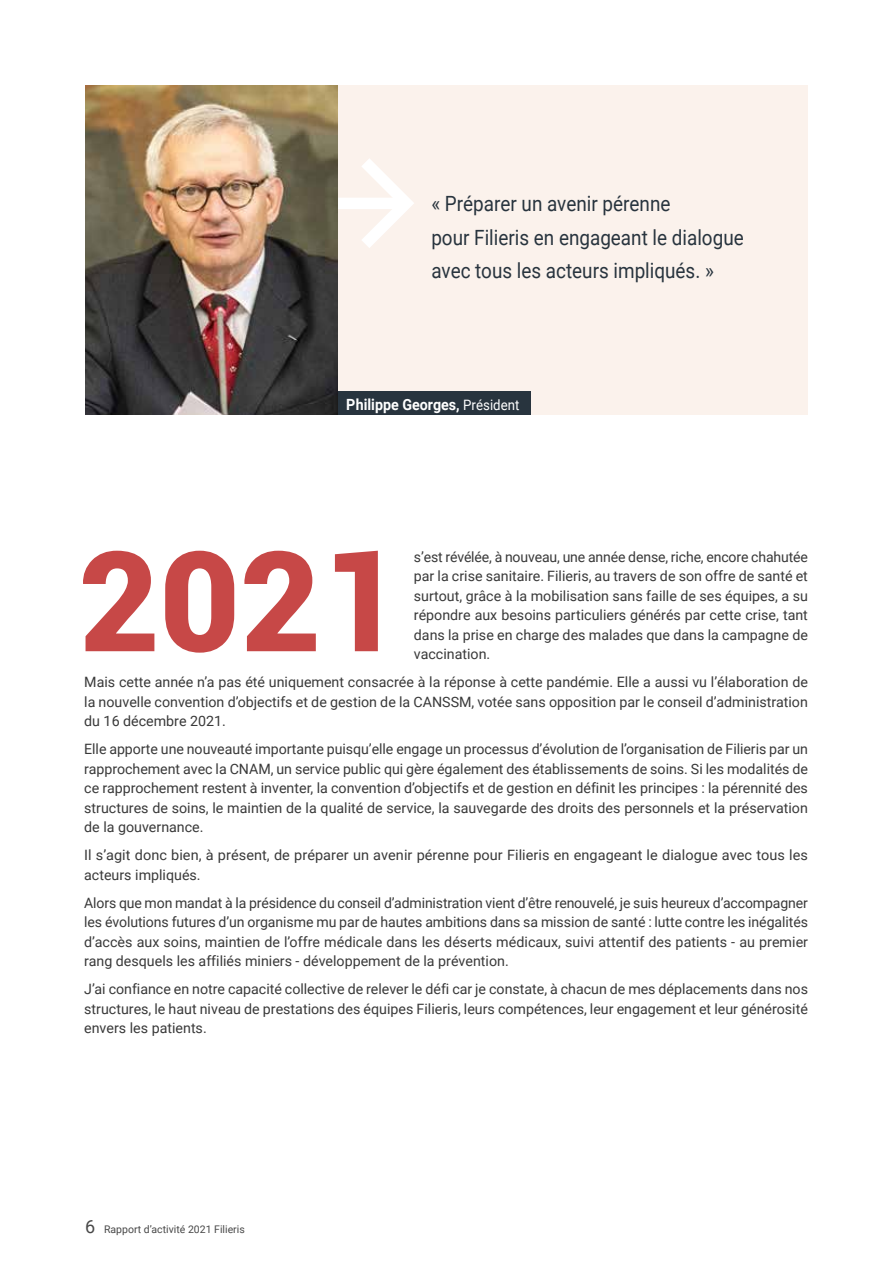
<style>
.page{position:relative;width:893px;height:1263px;background:#fff}
.page>*{position:absolute;margin:0;border:0;box-sizing:border-box;transform-origin:0 0}
.t1{font:900 139.35px "Roboto";color:#c74847}
.t2{font:21px/33.5px "Roboto";color:#28343e;scale:.9 1}
.t3{font:700 15.45px "Roboto";color:#fff;scale:.92 1}
.t4{font:14.25px/19.5px "Roboto";color:#393939;text-align:justify}
.t5{font:10.5px "Roboto";color:#484848}
.s1{font-weight:400;font-size:14.4px}
.s2{font-size:18px}
</style>
<div class="page">
<div style="left:327px;top:85px;width:481px;height:330px;background:#fbf2ec"></div>
<div style="left:331px;top:198px;width:72px;height:11px;background:#fff"></div>
<svg style="left:362px;top:159px;width:52px;height:89px"></svg>
<div style="left:335px;top:391px;width:195px;height:24px;background:#28343e"></div>
<img style="left:85px;top:85px;width:252px;height:330px">
<h2 class="t2" style="left:431px;top:186px;width:349px">« Préparer un avenir pérenne<br>pour Filieris en engageant le dialogue avec tous les acteurs impliqués. »</h2>
<p class="t3" style="left:346px;top:393px;width:190px">Philippe Georges, <span class="s1">Président</span></p>
<h1 class="t1" style="left:79px;top:503px;width:324px">2021</h1>
<p class="t4" style="left:414px;top:546px;width:396px">s’est révélée, à nouveau, une année dense, riche, encore chahutée par la crise sanitaire. Filieris, au travers de son offre de santé et surtout, grâce à la mobilisation sans faille de ses équipes, a su répondre aux besoins particuliers générés par cette crise, tant dans la prise en charge des malades que dans la campagne de vaccination.</p>
<p class="t4" style="left:84px;top:672px;width:725px">Mais cette année n’a pas été uniquement consacrée à la réponse à cette pandémie. Elle a aussi vu l’élaboration de la nouvelle convention d’objectifs et de gestion de la CANSSM, votée sans opposition par le conseil d’administration du 16 décembre 2021.</p>
<p class="t4" style="left:84px;top:739px;width:725px">Elle apporte une nouveauté importante puisqu’elle engage un processus d’évolution de l’organisation de Filieris par un rapprochement avec la CNAM, un service public qui gère également des établissements de soins. Si les modalités de ce rapprochement restent à inventer, la convention d’objectifs et de gestion en définit les principes : la pérennité des structures de soins, le maintien de la qualité de service, la sauvegarde des droits des personnels et la préservation de la gouvernance.</p>
<p class="t4" style="left:84px;top:845px;width:725px">Il s’agit donc bien, à présent, de préparer un avenir pérenne pour Filieris en engageant le dialogue avec tous les acteurs impliqués.</p>
<p class="t4" style="left:84px;top:892px;width:725px">Alors que mon mandat à la présidence du conseil d’administration vient d’être renouvelé, je suis heureux d’accompagner les évolutions futures d’un organisme mu par de hautes ambitions dans sa mission de santé : lutte contre les inégalités d’accès aux soins, maintien de l’offre médicale dans les déserts médicaux, suivi attentif des patients - au premier rang desquels les affiliés miniers - développement de la prévention.</p>
<p class="t4" style="left:84px;top:979px;width:725px">J’ai confiance en notre capacité collective de relever le défi car je constate, à chacun de mes déplacements dans nos structures, le haut niveau de prestations des équipes Filieris, leurs compétences, leur engagement et leur générosité envers les patients.</p>
<p class="t5" style="left:85px;top:1222px;width:161px"><span class="s2">6</span> Rapport d’activité 2021 Filieris</p>
</div>
